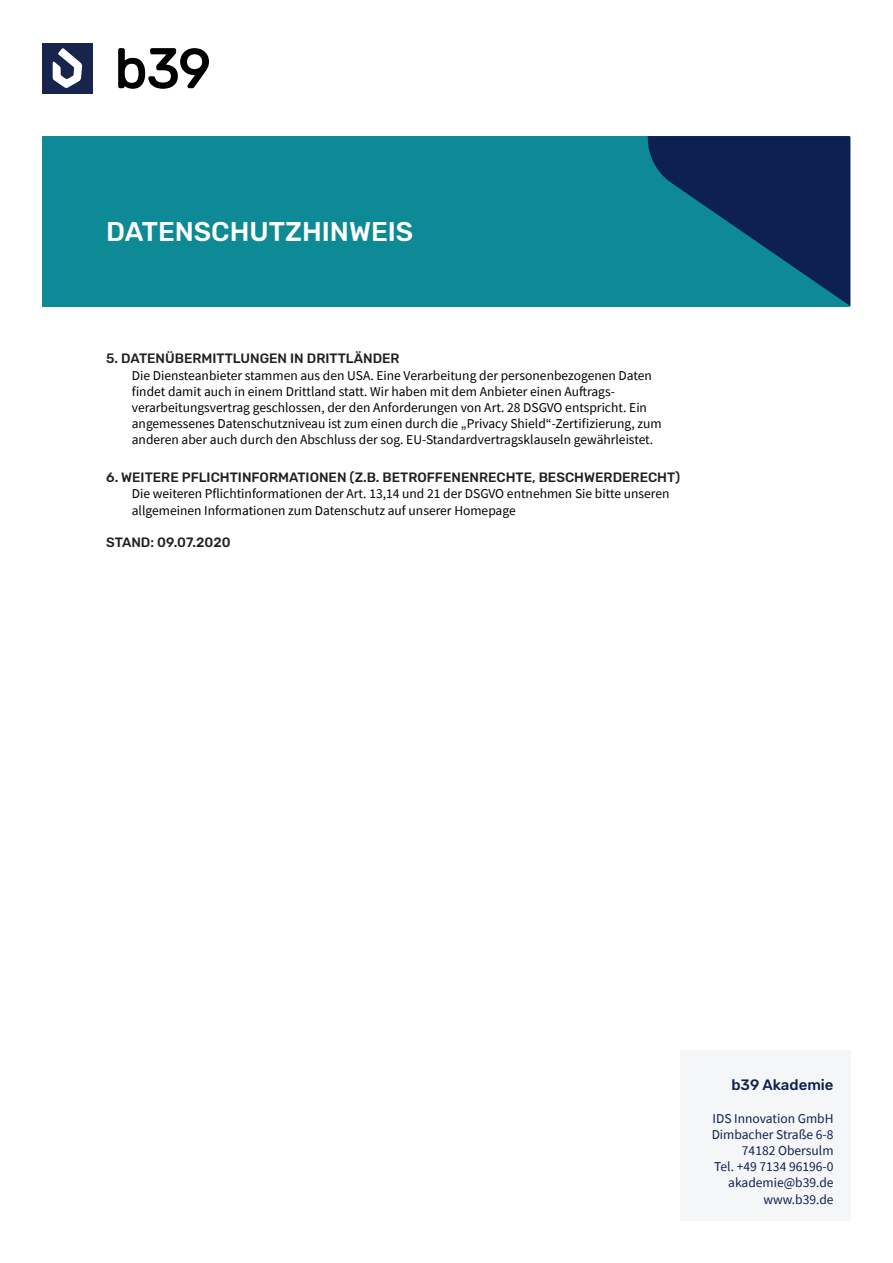
<style>
.page{position:relative;width:893px;height:1263px;background:#fff}
.page>*{position:absolute;margin:0;border:0;box-sizing:border-box;transform-origin:0 0}
.t1{font:500 27px "Rubik";color:#fff}
.t2{font:500 15px "Rubik";color:#0e2050}
.Einzug1{font:13.5px/16.2px "Source Sans Pro";color:#000}
.t3{font:500 13.5px "Rubik";color:#231f20}
.t4{font:13.5px/16.2px "Source Sans Pro";color:#0e2050;text-align:right}
</style>
<div class="page">
<div style="left:42px;top:43px;width:51px;height:51px;background:#17254d"></div>
<svg style="left:53px;top:48px;width:29px;height:40px"></svg>
<svg style="left:118px;top:48px;width:91px;height:41px"></svg>
<div style="left:680px;top:1050px;width:170px;height:170px;background:#f5f6f8"></div>
<div style="left:43px;top:136px;width:807px;height:170px;background:#0e8a96"></div>
<svg style="left:648px;top:136px;width:202px;height:170px"></svg>
<p class="t1" style="left:106px;top:216px;width:308px">DATENSCHUTZHINWEIS</p>
<p class="t3" style="left:106px;top:351px;width:295px">5. DATENÜBERMITTLUNGEN IN DRITTLÄNDER</p>
<p class="Einzug1" style="left:132px;top:367px;width:531px">Die Diensteanbieter stammen aus den USA. Eine Verarbeitung der personenbezogenen Daten findet damit auch in einem Drittland statt. Wir haben mit dem Anbieter einen Auftrags&shy;verarbeitungsvertrag geschlossen, der den Anforderungen von Art. 28 DSGVO entspricht. Ein angemessenes Datenschutzniveau ist zum einen durch die „Privacy Shield“-Zertifizierung, zum anderen aber auch durch den Abschluss der sog. EU-Standardvertragsklauseln gewährleistet.</p>
<p class="t3" style="left:106px;top:470px;width:576px">6. WEITERE PFLICHTINFORMATIONEN (Z.B. BETROFFENENRECHTE, BESCHWERDERECHT)</p>
<p class="Einzug1" style="left:132px;top:486px;width:539px">Die weiteren Pflichtinformationen der Art. 13,14 und 21 der DSGVO entnehmen Sie bitte unseren allgemeinen Informationen zum Datenschutz auf unserer Homepage</p>
<p class="t3" style="left:106px;top:535px;width:126px">STAND: 09.07.2020</p>
<p class="t2" style="left:731px;top:1076px;width:104px">b39 Akademie</p>
<p class="t4" style="left:712px;top:1110px;width:123px">IDS Innovation GmbH<br>Dimbacher Straße 6-8<br>74182 Obersulm<br>Tel. +49 7134 96196-0 akademie@b39.de www.b39.de</p>
</div>
